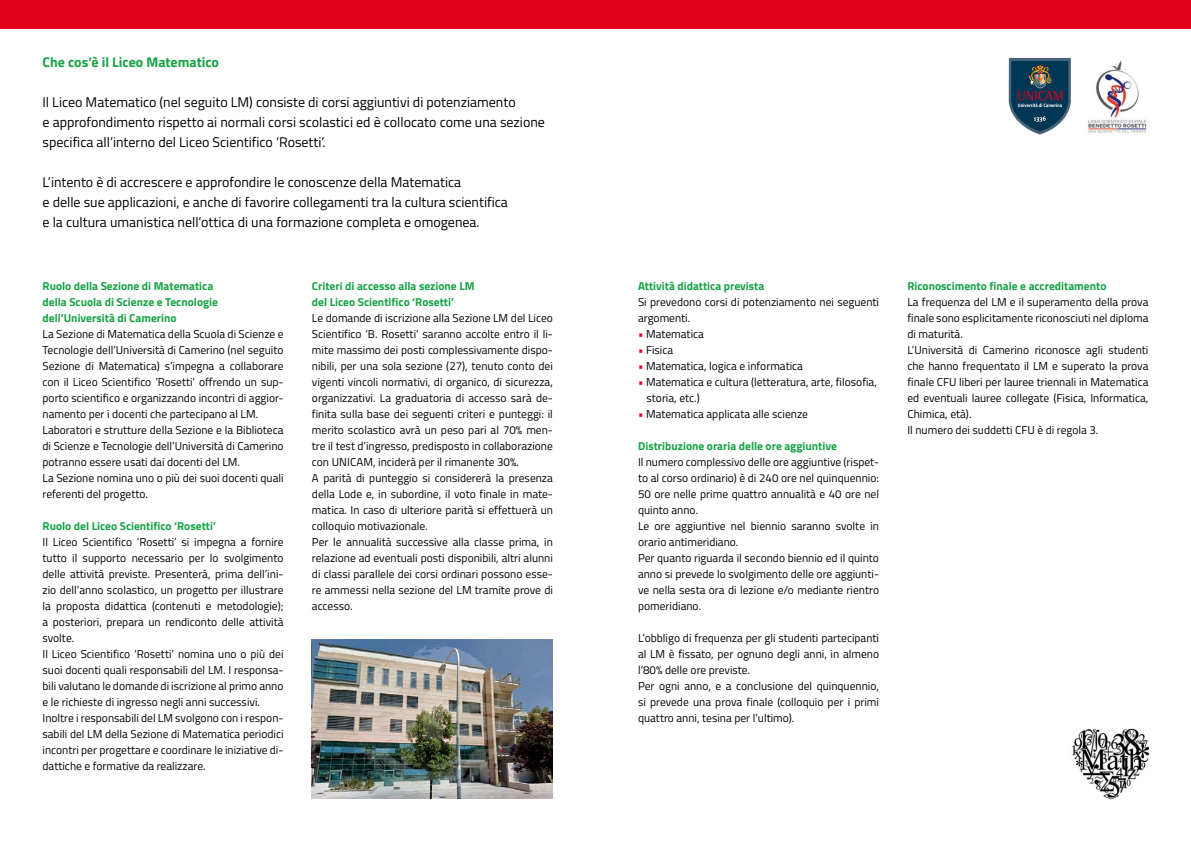
<style>
.page{position:relative;width:1191px;height:842px;background:#fff}
.page>*{position:absolute;margin:0;border:0;box-sizing:border-box;transform-origin:0 0}
.t1{font:14px/20px "Titillium";color:#000}
.t2{font:700 14px "Titillium";color:#17a345}
.t3{font:11.5px/16px "Titillium";color:#000}
.t4{font:700 11.5px/16px "Titillium";color:#17a345}
.s1{color:#e2001a}
</style>
<div class="page">
<img style="left:312px;top:639px;width:241px;height:160px">
<img style="left:1072px;top:729px;width:78px;height:70px">
<div style="left:0;top:0;width:1191px;height:28px;background:#e2001a"></div>
<img style="left:1087px;top:60px;width:60px;height:73px">
<svg style="left:1008px;top:58px;width:63px;height:77px"></svg>
<p class="t2" style="left:43px;top:52px;width:178px">Che cos’è il Liceo Matematico</p>
<p class="t1" style="left:43px;top:92px;width:504px">Il Liceo Matematico (nel seguito LM) consiste di corsi aggiuntivi di potenziamento<br>e approfondimento rispetto ai normali corsi scolastici ed è collocato come una sezione specifica all’interno del Liceo Scientifico ‘Rosetti’.</p>
<p class="t1" style="left:43px;top:172px;width:467px">L’intento è di accrescere e approfondire le conoscenze della Matematica<br>e delle sue applicazioni, e anche di favorire collegamenti tra la cultura scientifica e la cultura umanistica nell’ottica di una formazione completa e omogenea.</p>
<p class="t4" style="left:43px;top:277px;width:177px">Ruolo della Sezione di Matematica della Scuola di Scienze e Tecnologie dell’Università di Camerino</p>
<p class="t3" style="left:43px;top:325px;width:242px">La Sezione di Matematica della Scuola di Scienze e Tecnologie dell’Università di Camerino (nel seguito Sezione di Matematica) s’impegna a collaborare con il Liceo Scientifico ‘Rosetti’ offrendo un sup&shy;porto scientifico e organizzando incontri di aggior&shy;namento per i docenti che partecipano al LM.<br>Laboratori e strutture della Sezione e la Biblioteca di Scienze e Tecnologie dell’Università di Camerino potranno essere usati dai docenti del LM.<br>La Sezione nomina uno o più dei suoi docenti quali referenti del progetto.</p>
<p class="t4" style="left:43px;top:517px;width:175px">Ruolo del Liceo Scientifico ‘Rosetti’</p>
<p class="t3" style="left:43px;top:533px;width:242px">Il Liceo Scientifico ‘Rosetti’ si impegna a fornire tutto il supporto necessario per lo svolgimento delle attività previste. Presenterà, prima dell’ini&shy;zio dell’anno scolastico, un progetto per illustrare la proposta didattica (contenuti e metodologie); a posteriori, prepara un rendiconto delle attività svolte.<br>Il Liceo Scientifico ‘Rosetti’ nomina uno o più dei suoi docenti quali responsabili del LM. I responsa&shy;bili valutano le domande di iscrizione al primo anno e le richieste di ingresso negli anni successivi.<br>Inoltre i responsabili del LM svolgono con i respon&shy;sabili del LM della Sezione di Matematica periodici incontri per progettare e coordinare le iniziative di&shy;dattiche e formative da realizzare.</p>
<p class="t4" style="left:312px;top:277px;width:164px">Criteri di accesso alla sezione LM del Liceo Scientifico ‘Rosetti’</p>
<p class="t3" style="left:312px;top:309px;width:242px">Le domande di iscrizione alla Sezione LM del Liceo Scientifico ‘B. Rosetti’ saranno accolte entro il li&shy;mite massimo dei posti complessivamente dispo&shy;nibili, per una sola sezione (27), tenuto conto dei vigenti vincoli normativi, di organico, di sicurezza, organizzativi. La graduatoria di accesso sarà de&shy;finita sulla base dei seguenti criteri e punteggi: il merito scolastico avrà un peso pari al 70% men&shy;tre il test d’ingresso, predisposto in collaborazione con UNICAM, inciderà per il rimanente 30%.<br>A parità di punteggio si considererà la presenza della Lode e, in subordine, il voto finale in mate&shy;matica. In caso di ulteriore parità si effettuerà un colloquio motivazionale.<br>Per le annualità successive alla classe prima, in relazione ad eventuali posti disponibili, altri alunni di classi parallele dei corsi ordinari possono esse&shy;re ammessi nella sezione del LM tramite prove di accesso.</p>
<p class="t4" style="left:638px;top:277px;width:128px">Attività didattica prevista</p>
<p class="t3" style="left:638px;top:293px;width:242px">Si prevedono corsi di potenziamento nei seguenti argomenti.</p>
<p class="t3" style="left:638px;top:325px;width:67px"><span class="s1">•</span> Matematica</p>
<p class="t3" style="left:638px;top:341px;width:37px"><span class="s1">•</span> Fisica</p>
<p class="t3" style="left:638px;top:357px;width:166px"><span class="s1">•</span> Matematica, logica e informatica</p>
<p class="t3" style="left:646px;top:373px;width:232px;text-indent:-9px"><span class="s1">•</span> Matematica e cultura (letteratura, arte, filosofia, storia, etc.)</p>
<p class="t3" style="left:638px;top:405px;width:171px"><span class="s1">•</span> Matematica applicata alle scienze</p>
<p class="t4" style="left:638px;top:437px;width:200px">Distribuzione oraria delle ore aggiuntive</p>
<p class="t3" style="left:638px;top:453px;width:242px">Il numero complessivo delle ore aggiuntive (rispet&shy;to al corso ordinario) è di 240 ore nel quinquennio:<br>50 ore nelle prime quattro annualità e 40 ore nel quinto anno.<br>Le ore aggiuntive nel biennio saranno svolte in orario antimeridiano.<br>Per quanto riguarda il secondo biennio ed il quinto anno si prevede lo svolgimento delle ore aggiunti&shy;ve nella sesta ora di lezione e/o mediante rientro pomeridiano.</p>
<p class="t3" style="left:638px;top:629px;width:242px">L’obbligo di frequenza per gli studenti partecipanti al LM è fissato, per ognuno degli anni, in almeno l’80% delle ore previste.<br>Per ogni anno, e a conclusione del quinquennio, si prevede una prova finale (colloquio per i primi quattro anni, tesina per l’ultimo).</p>
<p class="t4" style="left:907px;top:277px;width:200px">Riconoscimento finale e accreditamento</p>
<p class="t3" style="left:907px;top:293px;width:242px">La frequenza del LM e il superamento della prova finale sono esplicitamente riconosciuti nel diploma di maturità.<br>L’Università di Camerino riconosce agli studenti che hanno frequentato il LM e superato la prova finale CFU liberi per lauree triennali in Matematica ed eventuali lauree collegate (Fisica, Informatica, Chimica, età).<br>Il numero dei suddetti CFU è di regola 3.</p>
</div>
